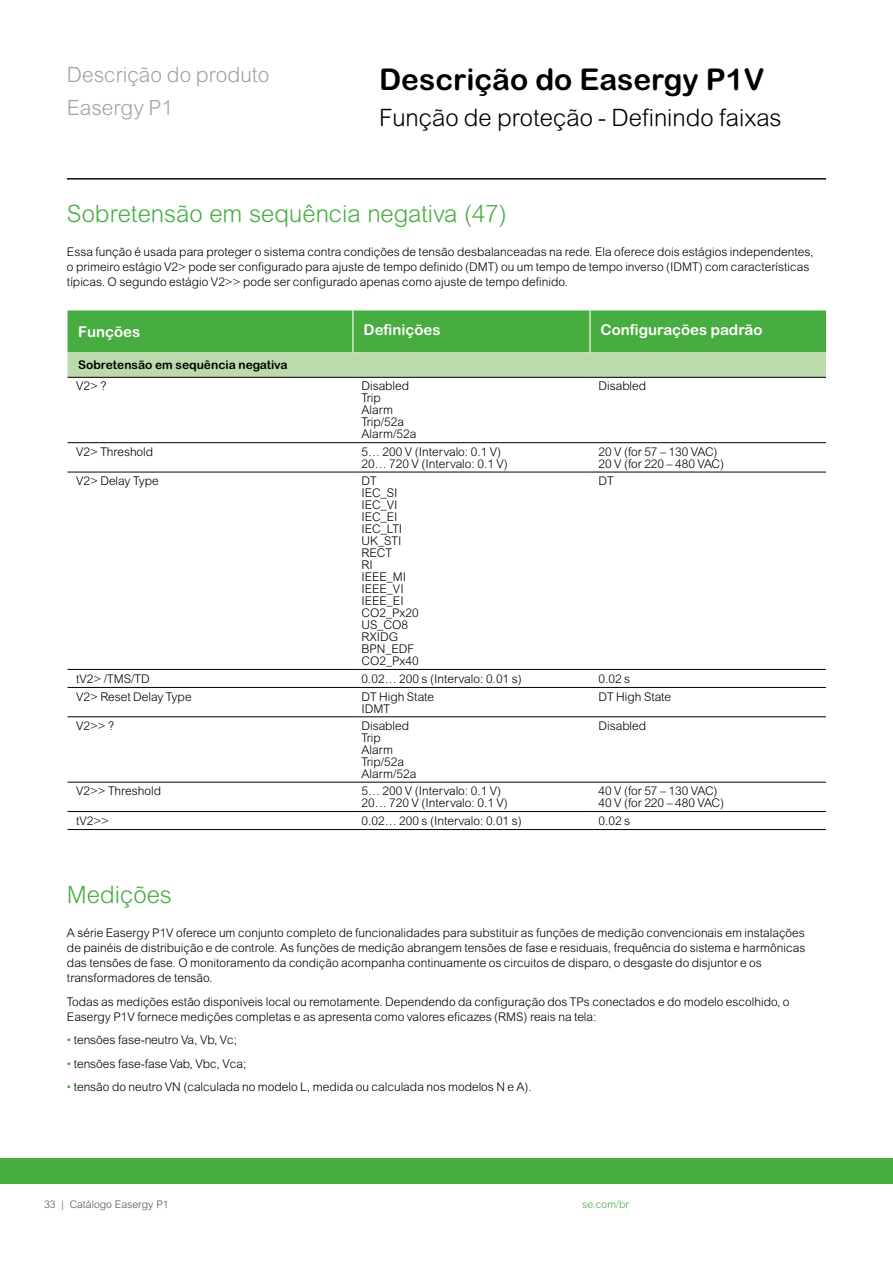
<style>
.page{position:relative;width:893px;height:1263px;background:#fff}
.page>*{position:absolute;margin:0;border:0;box-sizing:border-box;transform-origin:0 0}
.t1{font:700 30px "Arial Rounded MT Pro";color:#000}
.t2{font:300 24px "Arial Rounded MT Pro";color:#48ad40}
.t3{font:300 24px "Arial Rounded MT Pro";color:#000}
.t4{font:300 21px/32.5px "Arial Rounded MT Pro";color:#9fa4a9}
.t5{font:700 15px "Arial Rounded MT Pro";color:#fff}
.t6{font:300 12px/12px "Arial Rounded MT Pro";color:#000}
.t7{font:700 12px "Arial Rounded MT Pro";color:#000}
.t8{font:300 10.5px "Arial Rounded MT Pro";color:#505456}
.t9{font:300 10.5px "Arial Rounded MT Pro";color:#48ad40}
.s1{color:#48ad40}
</style>
<div class="page">
<div style="left:0;top:1158px;width:893px;height:25px;background:#48ad40"></div>
<hr style="left:67px;top:179px;width:759px;height:1px;background:#000">
<svg style="left:68px;top:310px;width:758px;height:67px;background:#74bd68"></svg>
<hr style="left:67px;top:377px;width:286px;height:1px;background:#000">
<hr style="left:353px;top:377px;width:237px;height:1px;background:#000">
<hr style="left:590px;top:377px;width:236px;height:1px;background:#000">
<hr style="left:67px;top:442px;width:286px;height:1px;background:#000">
<hr style="left:353px;top:442px;width:237px;height:1px;background:#000">
<hr style="left:590px;top:442px;width:236px;height:1px;background:#000">
<hr style="left:67px;top:669px;width:286px;height:1px;background:#000">
<hr style="left:353px;top:669px;width:237px;height:1px;background:#000">
<hr style="left:590px;top:669px;width:236px;height:1px;background:#000">
<hr style="left:67px;top:687px;width:286px;height:1px;background:#000">
<hr style="left:353px;top:687px;width:237px;height:1px;background:#000">
<hr style="left:590px;top:687px;width:236px;height:1px;background:#000">
<hr style="left:67px;top:716px;width:286px;height:1px;background:#000">
<hr style="left:353px;top:716px;width:237px;height:1px;background:#000">
<hr style="left:590px;top:716px;width:236px;height:1px;background:#000">
<hr style="left:67px;top:782px;width:286px;height:1px;background:#000">
<hr style="left:353px;top:782px;width:237px;height:1px;background:#000">
<hr style="left:590px;top:782px;width:236px;height:1px;background:#000">
<hr style="left:67px;top:811px;width:286px;height:1px;background:#000">
<hr style="left:353px;top:811px;width:237px;height:1px;background:#000">
<hr style="left:590px;top:811px;width:236px;height:1px;background:#000">
<hr style="left:67px;top:829px;width:286px;height:1px;background:#000">
<hr style="left:353px;top:829px;width:237px;height:1px;background:#000">
<hr style="left:590px;top:829px;width:236px;height:1px;background:#000">
<hr style="left:352px;top:310px;width:1px;height:42px;background:#fff">
<hr style="left:67px;top:472px;width:286px;height:1px;background:#000">
<hr style="left:353px;top:472px;width:237px;height:1px;background:#000">
<hr style="left:590px;top:472px;width:236px;height:1px;background:#000">
<hr style="left:589px;top:310px;width:2px;height:42px;background:#fff">
<h3 class="t4" style="left:67px;top:60px;width:204px">Descrição do produto<br>Easergy P1</h3>
<h1 class="t1" style="left:379px;top:61px;width:387px">Descrição do Easergy P1V</h1>
<h2 class="t3" style="left:379px;top:103px;width:404px">Função de proteção - Definindo faixas</h2>
<h2 class="t2" style="left:67px;top:199px;width:441px">Sobretensão em sequência negativa (47)</h2>
<p class="t6" style="left:67px;top:245px;width:748px;line-height:15px">Essa função é usada para proteger o sistema contra condições de tensão desbalanceadas na rede. Ela oferece dois estágios independentes, o primeiro estágio V2&gt; pode ser configurado para ajuste de tempo definido (DMT) ou um tempo de tempo inverso (IDMT) com características típicas. O segundo estágio V2&gt;&gt; pode ser configurado apenas como ajuste de tempo definido.</p>
<p class="t5" style="left:78px;top:322px;width:64px">Funções</p>
<p class="t5" style="left:364px;top:321px;width:79px">Definições</p>
<p class="t5" style="left:601px;top:321px;width:163px">Configurações padrão</p>
<p class="t7" style="left:78px;top:358px;width:211px">Sobretensão em sequência negativa</p>
<p class="t6" style="left:76px;top:381px;width:32px">V2&gt; ?</p>
<p class="t6" style="left:361px;top:381px;width:56px">Disabled<br>Trip<br>Alarm<br>Trip/52a<br>Alarm/52a</p>
<p class="t6" style="left:598px;top:381px;width:49px">Disabled</p>
<p class="t6" style="left:76px;top:446px;width:79px">V2&gt; Threshold</p>
<p class="t6" style="left:361px;top:446px;width:148px">5… 200 V (Intervalo: 0.1 V)<br>20… 720 V (Intervalo: 0.1 V)</p>
<p class="t6" style="left:598px;top:446px;width:127px">20 V (for 57 – 130 VAC)<br>20 V (for 220 – 480 VAC)</p>
<p class="t6" style="left:76px;top:475px;width:84px">V2&gt; Delay Type</p>
<p class="t6" style="left:361px;top:475px;width:59px">DT<br>IEC_SI<br>IEC_VI<br>IEC_EI<br>IEC_LTI<br>UK_STI<br>RECT<br>RI<br>IEEE_MI<br>IEEE_VI<br>IEEE_EI<br>CO2_Px20<br>US_CO8<br>RXIDG<br>BPN_EDF<br>CO2_Px40</p>
<p class="t6" style="left:598px;top:475px;width:17px">DT</p>
<p class="t6" style="left:76px;top:673px;width:75px">tV2&gt; /TMS/TD</p>
<p class="t6" style="left:361px;top:673px;width:162px">0.02… 200 s (Intervalo: 0.01 s)</p>
<p class="t6" style="left:598px;top:673px;width:33px">0.02 s</p>
<p class="t6" style="left:76px;top:691px;width:117px">V2&gt; Reset Delay Type</p>
<p class="t6" style="left:361px;top:691px;width:74px">DT High State<br>IDMT</p>
<p class="t6" style="left:598px;top:691px;width:74px">DT High State</p>
<p class="t6" style="left:76px;top:720px;width:40px">V2&gt;&gt; ?</p>
<p class="t6" style="left:361px;top:720px;width:56px">Disabled<br>Trip<br>Alarm<br>Trip/52a<br>Alarm/52a</p>
<p class="t6" style="left:598px;top:720px;width:49px">Disabled</p>
<p class="t6" style="left:76px;top:785px;width:87px">V2&gt;&gt; Threshold</p>
<p class="t6" style="left:361px;top:785px;width:148px">5… 200 V (Intervalo: 0.1 V)<br>20… 720 V (Intervalo: 0.1 V)</p>
<p class="t6" style="left:598px;top:785px;width:127px">40 V (for 57 – 130 VAC)<br>40 V (for 220 – 480 VAC)</p>
<p class="t6" style="left:76px;top:815px;width:35px">tV2&gt;&gt;</p>
<p class="t6" style="left:361px;top:815px;width:162px">0.02… 200 s (Intervalo: 0.01 s)</p>
<p class="t6" style="left:598px;top:815px;width:33px">0.02 s</p>
<h2 class="t2" style="left:67px;top:881px;width:107px">Medições</h2>
<p class="t6" style="left:67px;top:926px;width:740px;line-height:15px">A série Easergy P1V oferece um conjunto completo de funcionalidades para substituir as funções de medição convencionais em instalações de painéis de distribuição e de controle. As funções de medição abrangem tensões de fase e residuais, frequência do sistema e harmônicas das tensões de fase. O monitoramento da condição acompanha continuamente os circuitos de disparo, o desgaste do disjuntor e os transformadores de tensão.</p>
<p class="t6" style="left:67px;top:994px;width:724px;line-height:15px">Todas as medições estão disponíveis local ou remotamente. Dependendo da configuração dos TPs conectados e do modelo escolhido, o<br>Easergy P1V fornece medições completas e as apresenta como valores eficazes (RMS) reais na tela:</p>
<p class="t6" style="left:67px;top:1035px;width:172px"><span class="s1">•</span> tensões fase-neutro Va, Vb, Vc;</p>
<p class="t6" style="left:67px;top:1058px;width:181px"><span class="s1">•</span> tensões fase-fase Vab, Vbc, Vca;</p>
<p class="t6" style="left:67px;top:1082px;width:466px"><span class="s1">•</span> tensão do neutro VN (calculada no modelo L, medida ou calculada nos modelos N e A).</p>
<p class="t8" style="left:44px;top:1198px;width:126px">33 | Catálogo Easergy P1</p>
<p class="t9" style="left:582px;top:1198px;width:48px">se.com/br</p>
</div>
